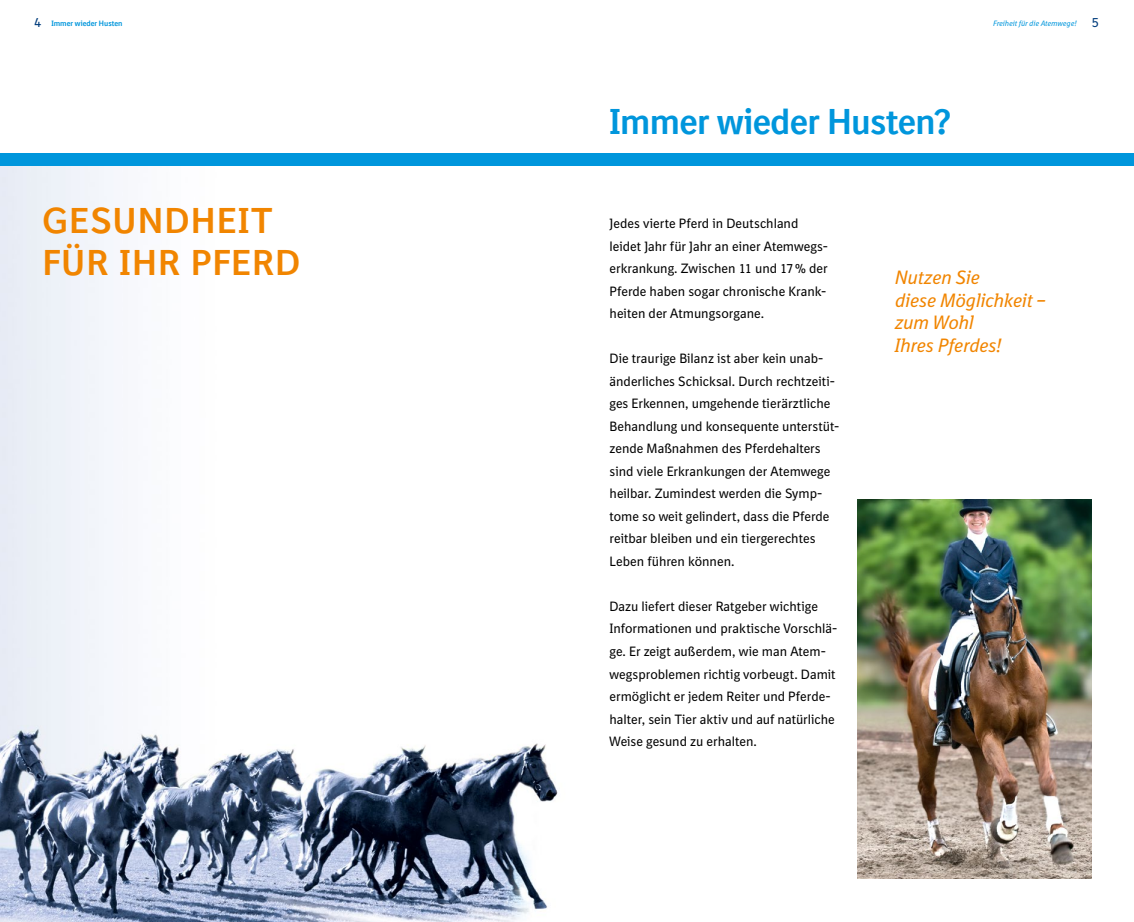
<style>
.page{position:relative;width:1134px;height:922px;background:#fff}
.page>*{position:absolute;margin:0;border:0;box-sizing:border-box;transform-origin:0 0}
.t1{font:700 35px/42px "BI Sans NEXT";letter-spacing:.05em;color:#f18500}
.t2{font:700 35px "BI Sans NEXT";letter-spacing:-.01em;color:#0096dc}
.t3{font:italic 18.75px/22.5px "BI Sans NEXT";letter-spacing:-.01em;color:#f18500}
.t4{font:13.12px/22.5px "BI Sans NEXT";color:#000}
.t5{font:italic 7.5px "BI Sans NEXT";color:#0096dc}
.t6{font:700 7.5px "BI Sans NEXT";color:#0096dc}
.s1{font-weight:400;font-size:13.12px;color:#003c7c}
.s2{font-style:normal;font-size:13.12px;color:#003c7c}
</style>
<div class="page">
<img style="left:0;top:166px;width:558px;height:755px">
<img style="left:857px;top:499px;width:234px;height:379px">
<div style="left:0;top:153px;width:567px;height:13px;background:#0096dc"></div>
<div style="left:567px;top:153px;width:567px;height:13px;background:#0096dc"></div>
<p class="t6" style="left:34px;top:19px;width:90px"><span class="s1">4</span> Immer wieder Husten</p>
<p class="t5" style="left:993px;top:19px;width:107px">Freiheit für die Atemwege! <span class="s2">5</span></p>
<h1 class="t1" style="left:43px;top:199px;width:259px">GESUNDHEIT<br>FÜR IHR PFERD</h1>
<h1 class="t2" style="left:609px;top:100px;width:343px">Immer wieder Husten?</h1>
<p class="t4" style="left:609px;top:212px;width:220px">Jedes vierte Pferd in Deutschland leidet Jahr für Jahr an einer Atemwegs&shy;erkrankung. Zwischen 11 und 17% der Pferde haben sogar chronische Krank&shy;heiten der Atmungsorgane.</p>
<p class="t4" style="left:609px;top:347px;width:231px">Die traurige Bilanz ist aber kein unab&shy;änderliches Schicksal. Durch rechtzeiti&shy;ges Erkennen, umgehende tierärztliche Behandlung und konsequente unterstüt&shy;zende Maßnahmen des Pferdehalters sind viele Erkrankungen der Atemwege heilbar. Zumindest werden die Symp&shy;tome so weit gelindert, dass die Pferde reitbar bleiben und ein tiergerechtes Leben führen können.</p>
<p class="t4" style="left:609px;top:595px;width:229px">Dazu liefert dieser Ratgeber wichtige Informationen und praktische Vorschlä&shy;ge. Er zeigt außerdem, wie man Atem&shy;wegsproblemen richtig vorbeugt. Damit ermöglicht er jedem Reiter und Pferde&shy;halter, sein Tier aktiv und auf natürliche Weise gesund zu erhalten.</p>
<h2 class="t3" style="left:895px;top:266px;width:152px">Nutzen Sie<br>diese Möglichkeit – zum Wohl<br>Ihres Pferdes!</h2>
</div>
